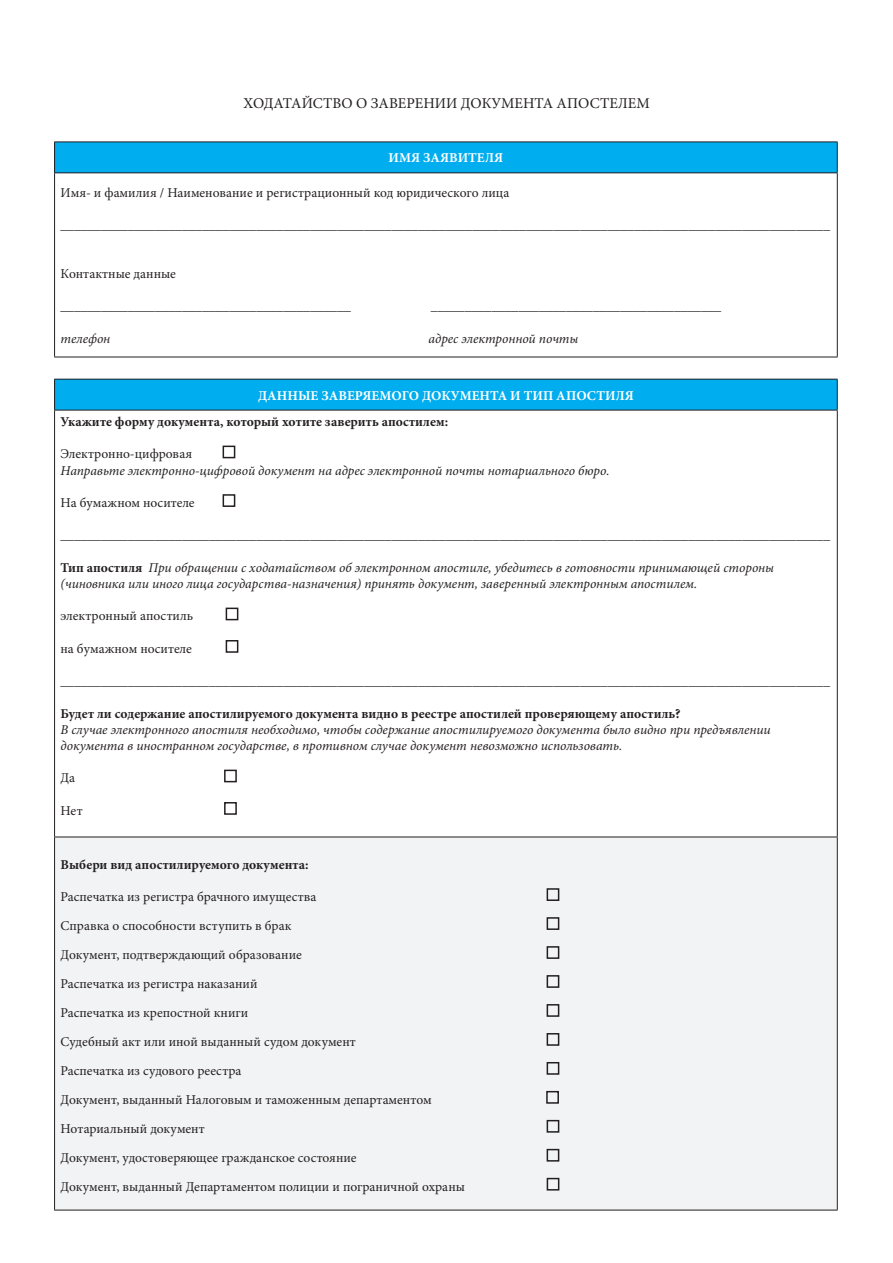
<style>
.page{position:relative;width:893px;height:1263px;background:#fff}
.page>*{position:absolute;margin:0;border:0;box-sizing:border-box;transform-origin:0 0}
.t1{font:15px "Minion Pro";color:#231f20}
.t2{font:13.5px/29px "Minion Pro";color:#231f20}
.t3{font:italic 13.5px/16.2px "Minion Pro";color:#231f20}
.t4{font:13.5px "Myriad Pro";color:#231f20}
.t5{font:700 13.5px "Minion Pro";color:#231f20}
.t6{font:700 13.5px "Minion Pro";color:#fff}
.s1{font-weight:700;font-style:normal}
</style>
<div class="page">
<div style="left:55px;top:142px;width:782px;height:31px;background:#00aeef"></div>
<hr style="left:54px;top:142px;width:784px;height:1px;background:#231f20">
<hr style="left:54px;top:142px;width:1px;height:30px;background:#231f20">
<hr style="left:837px;top:142px;width:1px;height:30px;background:#231f20">
<hr style="left:54px;top:172px;width:784px;height:1px;background:#231f20">
<hr style="left:54px;top:173px;width:1px;height:184px;background:#231f20">
<hr style="left:837px;top:173px;width:1px;height:184px;background:#231f20">
<hr style="left:54px;top:357px;width:784px;height:1px;background:#231f20">
<div style="left:55px;top:379px;width:782px;height:31px;background:#00aeef"></div>
<div style="left:55px;top:837px;width:782px;height:373px;background:#f2f3f4"></div>
<hr style="left:54px;top:379px;width:784px;height:1px;background:#231f20">
<hr style="left:54px;top:379px;width:1px;height:31px;background:#231f20">
<hr style="left:837px;top:379px;width:1px;height:31px;background:#231f20">
<hr style="left:54px;top:410px;width:784px;height:1px;background:#231f20">
<hr style="left:54px;top:410px;width:1px;height:427px;background:#231f20">
<hr style="left:837px;top:410px;width:1px;height:427px;background:#231f20">
<hr style="left:54px;top:837px;width:784px;height:1px;background:#231f20">
<hr style="left:54px;top:837px;width:1px;height:373px;background:#231f20">
<hr style="left:837px;top:837px;width:1px;height:373px;background:#231f20">
<hr style="left:54px;top:1210px;width:784px;height:1px;background:#231f20">
<div style="left:223px;top:446px;width:12px;height:12px;border:2px solid #231f20"></div>
<div style="left:223px;top:494px;width:12px;height:13px;border:2px solid #231f20"></div>
<div style="left:226px;top:608px;width:12px;height:12px;border:2px solid #231f20"></div>
<div style="left:226px;top:640px;width:12px;height:13px;border:2px solid #231f20"></div>
<div style="left:224px;top:770px;width:13px;height:12px;border:2px solid #231f20"></div>
<div style="left:224px;top:802px;width:13px;height:13px;border:2px solid #231f20"></div>
<div style="left:547px;top:888px;width:12px;height:13px;border:2px solid #231f20"></div>
<div style="left:547px;top:917px;width:12px;height:13px;border:2px solid #231f20"></div>
<div style="left:547px;top:946px;width:12px;height:13px;border:2px solid #231f20"></div>
<div style="left:547px;top:975px;width:12px;height:13px;border:2px solid #231f20"></div>
<div style="left:547px;top:1004px;width:12px;height:13px;border:2px solid #231f20"></div>
<div style="left:547px;top:1033px;width:12px;height:13px;border:2px solid #231f20"></div>
<div style="left:547px;top:1062px;width:12px;height:13px;border:2px solid #231f20"></div>
<div style="left:546px;top:1091px;width:13px;height:13px;border:2px solid #231f20"></div>
<div style="left:547px;top:1120px;width:12px;height:13px;border:2px solid #231f20"></div>
<div style="left:547px;top:1149px;width:12px;height:12px;border:2px solid #231f20"></div>
<div style="left:547px;top:1178px;width:12px;height:12px;border:2px solid #231f20"></div>
<p class="t1" style="left:244px;top:93px;width:408px">ХОДАТАЙСТВО О ЗАВЕРЕНИИ ДОКУМЕНТА АПОСТЕЛЕМ</p>
<p class="t6" style="left:389px;top:148px;width:116px">ИМЯ ЗАЯВИТЕЛЯ</p>
<p class="t2" style="left:61px;top:178px;width:450px">Имя- и фамилия / Наименование и регистрационный код юридического лица</p>
<p class="t4" style="left:61px;top:216px;width:771px">__________________________________________________________________________________________________________________</p>
<p class="t2" style="left:61px;top:259px;width:117px">Контактные данные</p>
<p class="t4" style="left:61px;top:297px;width:292px">___________________________________________</p>
<p class="t4" style="left:431px;top:297px;width:292px">___________________________________________</p>
<p class="t3" style="left:61px;top:330px;width:51px">телефон</p>
<p class="t3" style="left:429px;top:330px;width:151px">адрес электронной почты</p>
<p class="t6" style="left:258px;top:386px;width:377px">ДАННЫЕ ЗАВЕРЯЕМОГО ДОКУМЕНТА И ТИП АПОСТИЛЯ</p>
<p class="t5" style="left:61px;top:412px;width:389px">Укажите форму документа, который хотите заверить апостилем:</p>
<p class="t2" style="left:61px;top:440px;width:133px">Электронно-цифровая</p>
<p class="t3" style="left:61px;top:462px;width:550px">Направьте электронно-цифровой документ на адрес электронной почты нотариального бюро.</p>
<p class="t2" style="left:61px;top:488px;width:136px">На бумажном носителе</p>
<p class="t4" style="left:61px;top:526px;width:771px">__________________________________________________________________________________________________________________</p>
<p class="t3" style="left:61px;top:559px;width:715px"><span class="s1">Тип апостиля</span> При обращении с ходатайством об электронном апостиле, убедитесь в готовности принимающей стороны (чиновника или иного лица государства-назначения) принять документ, заверенный электронным апостилем.</p>
<p class="t2" style="left:61px;top:602px;width:134px">электронный апостиль</p>
<p class="t2" style="left:61px;top:634px;width:133px">на бумажном носителе</p>
<p class="t4" style="left:61px;top:672px;width:771px">__________________________________________________________________________________________________________________</p>
<p class="t5" style="left:61px;top:704px;width:622px">Будет ли содержание апостилируемого документа видно в реестре апостилей проверяющему апостиль?</p>
<p class="t3" style="left:61px;top:721px;width:711px">В случае электронного апостиля необходимо, чтобы содержание апостилируемого документа было видно при предъявлении документа в иностранном государстве, в противном случае документ невозможно использовать.</p>
<p class="t2" style="left:61px;top:764px;width:16px">Да</p>
<p class="t2" style="left:61px;top:796px;width:24px">Нет</p>
<p class="t5" style="left:61px;top:855px;width:250px">Выбери вид апостилируемого документа:</p>
<p class="t2" style="left:61px;top:882px;width:406px">Распечатка из регистра брачного имущества<br>Справка о способности вступить в брак<br>Документ, подтверждающий образование<br>Распечатка из регистра наказаний<br>Распечатка из крепостной книги<br>Судебный акт или иной выданный судом документ<br>Распечатка из судового реестра<br>Документ, выданный Налоговым и таможенным департаментом Нотариальный документ<br>Документ, удостоверяющее гражданское состояние<br>Документ, выданный Департаментом полиции и пограничной охраны</p>
</div>
